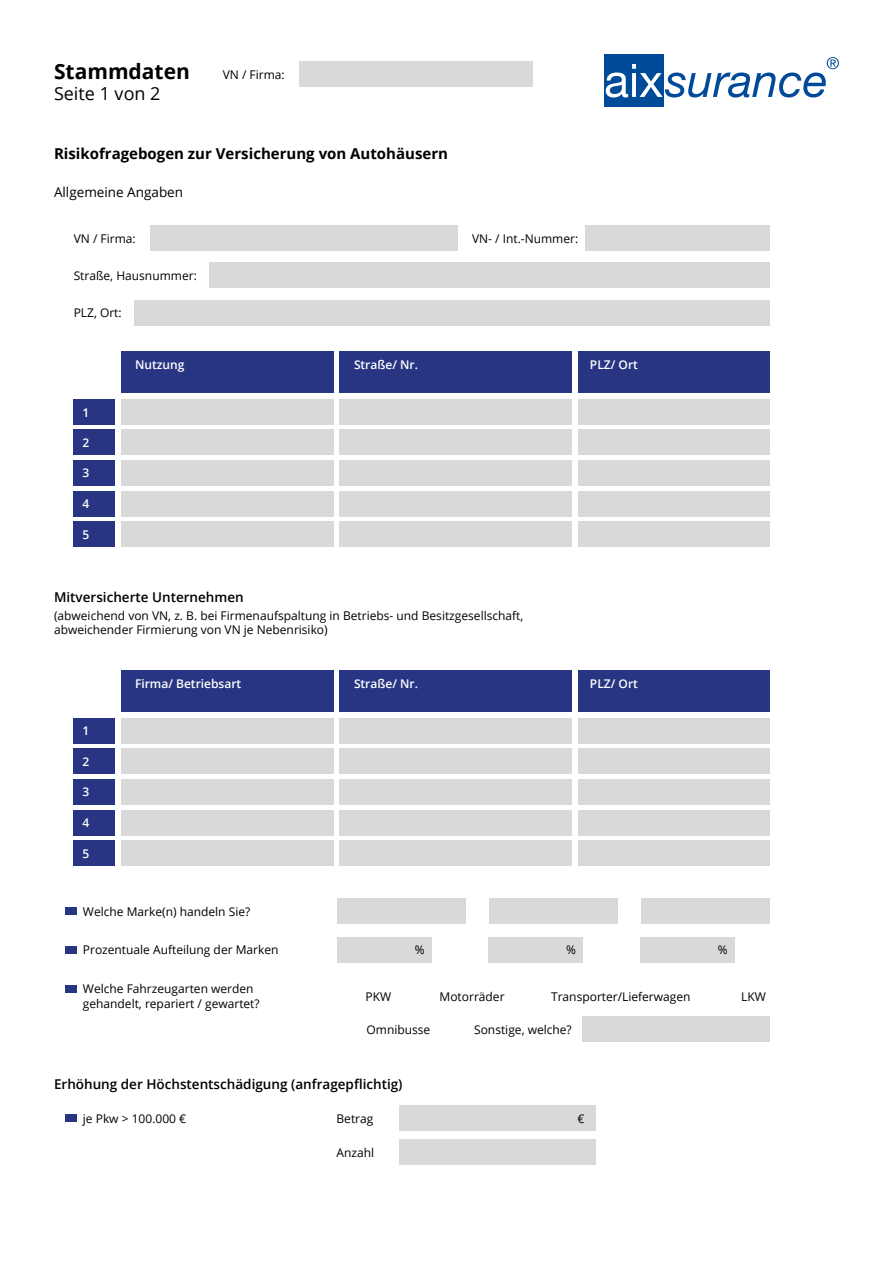
<style>
.page{position:relative;width:893px;height:1263px;background:#fff}
.page>*{position:absolute;margin:0;border:0;box-sizing:border-box;transform-origin:0 0}
.t1{font:700 21px "Open Sans";color:#000}
.t2{font:18px "Open Sans";color:#000}
.t3{font:700 15px "Open Sans";color:#000}
.t4{font:600 13.5px "Open Sans";color:#000}
.t5{font:13.5px "Open Sans";color:#000}
.t6{font:12px/14.4px "Open Sans";color:#000}
.t7{font:600 12px "Open Sans";color:#fff}
</style>
<div class="page">
<div style="left:150px;top:225px;width:307px;height:26px;background:#d9d9d9"></div>
<div style="left:299px;top:62px;width:233px;height:25px;background:#d9d9d9"></div>
<div style="left:209px;top:262px;width:561px;height:26px;background:#d9d9d9"></div>
<div style="left:134px;top:300px;width:636px;height:25px;background:#d9d9d9"></div>
<div style="left:585px;top:225px;width:185px;height:26px;background:#d9d9d9"></div>
<div style="left:604px;top:54px;width:59px;height:53px;background:#004a9a"></div>
<svg style="left:606px;top:57px;width:233px;height:40px"></svg>
<div style="left:122px;top:399px;width:212px;height:26px;background:#d9d9d9"></div>
<div style="left:122px;top:718px;width:212px;height:25px;background:#d9d9d9"></div>
<div style="left:339px;top:399px;width:233px;height:26px;background:#d9d9d9"></div>
<div style="left:339px;top:718px;width:233px;height:25px;background:#d9d9d9"></div>
<div style="left:578px;top:399px;width:192px;height:26px;background:#d9d9d9"></div>
<div style="left:578px;top:718px;width:192px;height:25px;background:#d9d9d9"></div>
<div style="left:122px;top:430px;width:212px;height:25px;background:#d9d9d9"></div>
<div style="left:122px;top:748px;width:212px;height:26px;background:#d9d9d9"></div>
<div style="left:339px;top:430px;width:233px;height:25px;background:#d9d9d9"></div>
<div style="left:339px;top:748px;width:233px;height:26px;background:#d9d9d9"></div>
<div style="left:578px;top:430px;width:192px;height:25px;background:#d9d9d9"></div>
<div style="left:578px;top:748px;width:192px;height:26px;background:#d9d9d9"></div>
<div style="left:122px;top:460px;width:212px;height:26px;background:#d9d9d9"></div>
<div style="left:122px;top:779px;width:212px;height:25px;background:#d9d9d9"></div>
<div style="left:339px;top:460px;width:233px;height:26px;background:#d9d9d9"></div>
<div style="left:339px;top:779px;width:233px;height:25px;background:#d9d9d9"></div>
<div style="left:578px;top:460px;width:192px;height:26px;background:#d9d9d9"></div>
<div style="left:578px;top:779px;width:192px;height:25px;background:#d9d9d9"></div>
<div style="left:122px;top:491px;width:212px;height:25px;background:#d9d9d9"></div>
<div style="left:122px;top:810px;width:212px;height:25px;background:#d9d9d9"></div>
<div style="left:339px;top:491px;width:233px;height:25px;background:#d9d9d9"></div>
<div style="left:339px;top:810px;width:233px;height:25px;background:#d9d9d9"></div>
<div style="left:578px;top:491px;width:192px;height:25px;background:#d9d9d9"></div>
<div style="left:578px;top:810px;width:192px;height:25px;background:#d9d9d9"></div>
<div style="left:122px;top:521px;width:212px;height:26px;background:#d9d9d9"></div>
<div style="left:122px;top:840px;width:212px;height:26px;background:#d9d9d9"></div>
<div style="left:339px;top:521px;width:233px;height:26px;background:#d9d9d9"></div>
<div style="left:339px;top:840px;width:233px;height:26px;background:#d9d9d9"></div>
<div style="left:578px;top:521px;width:192px;height:26px;background:#d9d9d9"></div>
<div style="left:578px;top:840px;width:192px;height:26px;background:#d9d9d9"></div>
<div style="left:74px;top:399px;width:41px;height:26px;background:#283583"></div>
<div style="left:74px;top:718px;width:41px;height:25px;background:#283583"></div>
<div style="left:74px;top:430px;width:41px;height:25px;background:#283583"></div>
<div style="left:74px;top:748px;width:41px;height:26px;background:#283583"></div>
<div style="left:74px;top:460px;width:41px;height:26px;background:#283583"></div>
<div style="left:74px;top:779px;width:41px;height:25px;background:#283583"></div>
<div style="left:74px;top:491px;width:41px;height:25px;background:#283583"></div>
<div style="left:74px;top:810px;width:41px;height:25px;background:#283583"></div>
<div style="left:74px;top:521px;width:41px;height:26px;background:#283583"></div>
<div style="left:74px;top:840px;width:41px;height:26px;background:#283583"></div>
<div style="left:122px;top:351px;width:212px;height:42px;background:#283583"></div>
<div style="left:122px;top:670px;width:212px;height:42px;background:#283583"></div>
<div style="left:339px;top:351px;width:233px;height:42px;background:#283583"></div>
<div style="left:339px;top:670px;width:233px;height:42px;background:#283583"></div>
<div style="left:578px;top:351px;width:192px;height:42px;background:#283583"></div>
<div style="left:578px;top:670px;width:192px;height:42px;background:#283583"></div>
<div style="left:489px;top:898px;width:129px;height:26px;background:#d9d9d9"></div>
<div style="left:583px;top:1017px;width:187px;height:25px;background:#d9d9d9"></div>
<div style="left:337px;top:898px;width:129px;height:26px;background:#d9d9d9"></div>
<div style="left:641px;top:898px;width:129px;height:26px;background:#d9d9d9"></div>
<div style="left:337px;top:937px;width:95px;height:25px;background:#d9d9d9"></div>
<div style="left:400px;top:1105px;width:196px;height:26px;background:#d9d9d9"></div>
<div style="left:400px;top:1139px;width:196px;height:26px;background:#d9d9d9"></div>
<div style="left:489px;top:937px;width:94px;height:25px;background:#d9d9d9"></div>
<div style="left:640px;top:937px;width:95px;height:25px;background:#d9d9d9"></div>
<div style="left:65px;top:907px;width:12px;height:8px;background:#283583"></div>
<div style="left:65px;top:1114px;width:12px;height:8px;background:#283583"></div>
<div style="left:65px;top:946px;width:12px;height:7px;background:#283583"></div>
<div style="left:65px;top:985px;width:12px;height:7px;background:#283583"></div>
<h1 class="t1" style="left:54px;top:56px;width:137px">Stammdaten</h1>
<h2 class="t2" style="left:54px;top:81px;width:108px">Seite 1 von 2</h2>
<p class="t6" style="left:223px;top:67px;width:63px">VN / Firma:</p>
<p class="t3" style="left:54px;top:143px;width:395px">Risikofragebogen zur Versicherung von Autohäusern</p>
<p class="t5" style="left:54px;top:183px;width:131px">Allgemeine Angaben</p>
<p class="t6" style="left:74px;top:231px;width:63px">VN / Firma:</p>
<p class="t6" style="left:74px;top:268px;width:125px">Straße, Hausnummer:</p>
<p class="t6" style="left:74px;top:305px;width:50px">PLZ, Ort:</p>
<p class="t7" style="left:83px;top:404px;width:8px">1</p>
<p class="t7" style="left:83px;top:434px;width:8px">2</p>
<p class="t7" style="left:83px;top:465px;width:8px">3</p>
<p class="t7" style="left:83px;top:496px;width:8px">4</p>
<p class="t7" style="left:83px;top:526px;width:8px">5</p>
<p class="t7" style="left:135px;top:357px;width:51px">Nutzung</p>
<p class="t7" style="left:354px;top:357px;width:66px">Straße/ Nr.</p>
<p class="t6" style="left:472px;top:231px;width:108px">VN- / Int.-Nummer:</p>
<p class="t7" style="left:590px;top:357px;width:49px">PLZ/ Ort</p>
<p class="t4" style="left:54px;top:588px;width:191px">Mitversicherte Unternehmen</p>
<p class="t6" style="left:54px;top:608px;width:471px">(abweichend von VN, z. B. bei Firmenaufspaltung in Betriebs- und Besitzgesellschaft, abweichender Firmierung von VN je Nebenrisiko)</p>
<p class="t7" style="left:83px;top:723px;width:8px">1</p>
<p class="t7" style="left:83px;top:753px;width:8px">2</p>
<p class="t7" style="left:83px;top:784px;width:8px">3</p>
<p class="t7" style="left:83px;top:814px;width:8px">4</p>
<p class="t7" style="left:83px;top:845px;width:8px">5</p>
<p class="t7" style="left:135px;top:676px;width:108px">Firma/ Betriebsart</p>
<p class="t7" style="left:354px;top:676px;width:66px">Straße/ Nr.</p>
<p class="t7" style="left:590px;top:676px;width:49px">PLZ/ Ort</p>
<p class="t6" style="left:83px;top:904px;width:169px">Welche Marke(n) handeln Sie?</p>
<p class="t6" style="left:83px;top:942px;width:197px">Prozentuale Aufteilung der Marken</p>
<p class="t6" style="left:83px;top:981px;width:178px;line-height:15px">Welche Fahrzeugarten werden gehandelt, repariert / gewartet?</p>
<p class="t6" style="left:415px;top:942px;width:11px">%</p>
<p class="t6" style="left:566px;top:942px;width:11px">%</p>
<p class="t6" style="left:718px;top:942px;width:11px">%</p>
<p class="t6" style="left:365px;top:989px;width:27px">PKW</p>
<p class="t6" style="left:440px;top:989px;width:67px">Motorräder</p>
<p class="t6" style="left:551px;top:989px;width:141px">Transporter/Lieferwagen</p>
<p class="t6" style="left:474px;top:1022px;width:99px">Sonstige, welche?</p>
<p class="t6" style="left:367px;top:1022px;width:65px">Omnibusse</p>
<p class="t6" style="left:741px;top:989px;width:26px">LKW</p>
<p class="t4" style="left:54px;top:1075px;width:350px">Erhöhung der Höchstentschädigung (anfragepflichtig)</p>
<p class="t6" style="left:83px;top:1111px;width:105px">je Pkw &gt; 100.000 €</p>
<p class="t6" style="left:337px;top:1111px;width:38px">Betrag</p>
<p class="t6" style="left:337px;top:1145px;width:39px">Anzahl</p>
<p class="t6" style="left:577px;top:1111px;width:9px">€</p>
</div>
